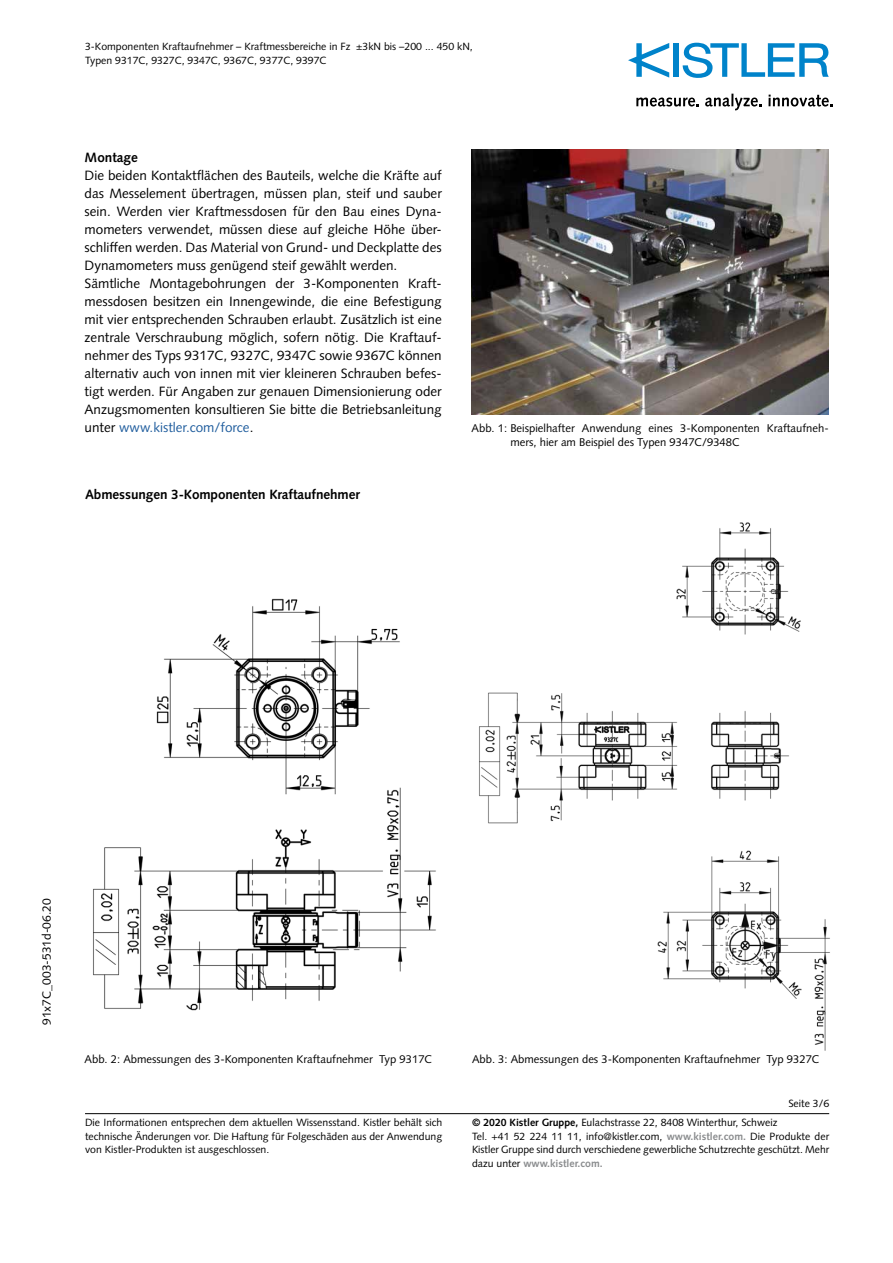
<style>
.page{position:relative;width:893px;height:1263px;background:#fff}
.page>*{position:absolute;margin:0;border:0;box-sizing:border-box;transform-origin:0 0}
.t1{font:13.5px/18px "Syntax LT Std";color:#000}
.t2{font:700 13.5px "Syntax LT Std";letter-spacing:-.005em;color:#000}
.t3{font:12px "Syntax LT Std";color:#000}
.t4{font:11.25px/13.5px "Syntax LT Std";color:#000}
.t5{font:10.5px/13.5px "Syntax LT Std";color:#000}
.s1{color:#215e9e}
.s2{font-weight:700}
.s3{font-weight:700;color:#8a8c8e}
</style>
<div class="page">
<hr style="left:85px;top:1113px;width:744px;height:1px;background:#000">
<div style="left:673px;top:43px;width:6px;height:34px;background:#0083ca"></div>
<svg style="left:683px;top:43px;width:146px;height:35px"></svg>
<svg style="left:628px;top:43px;width:41px;height:35px"></svg>
<svg style="left:636px;top:98px;width:63px;height:9px"></svg>
<svg style="left:705px;top:94px;width:57px;height:16px"></svg>
<svg style="left:768px;top:95px;width:65px;height:12px"></svg>
<img style="left:472px;top:149px;width:357px;height:265px">
<img style="left:93px;top:598px;width:343px;height:413px">
<img style="left:479px;top:522px;width:351px;height:529px">
<p class="t5" style="left:85px;top:40px;width:389px">3-Komponenten Kraftaufnehmer – Kraftmessbereiche in Fz ±3kN bis –200 ... 450 kN,<br>Typen 9317C, 9327C, 9347C, 9367C, 9377C, 9397C</p>
<p class="t2" style="left:85px;top:150px;width:55px">Montage</p>
<p class="t1" style="left:85px;top:166px;width:359px">Die beiden Kontaktflächen des Bauteils, welche die Kräfte auf das Messelement übertragen, müssen plan, steif und sauber sein. Werden vier Kraftmessdosen für den Bau eines Dyna&shy;mometers verwendet, müssen diese auf gleiche Höhe über&shy;schliffen werden. Das Material von Grund- und Deckplatte des Dynamometers muss genügend steif gewählt werden.<br>Sämtliche Montagebohrungen der 3-Komponenten Kraft&shy;messdosen besitzen ein Innengewinde, die eine Befestigung mit vier entsprechenden Schrauben erlaubt. Zusätzlich ist eine zentrale Verschraubung möglich, sofern nötig. Die Kraftauf&shy;nehmer des Typs 9317C, 9327C, 9347C sowie 9367C können alternativ auch von innen mit vier kleineren Schrauben befes&shy;tigt werden. Für Angaben zur genauen Dimensionierung oder Anzugsmomenten konsultieren Sie bitte die Betriebsanleitung unter <span class="s1">www.kistler.com/force</span>.</p>
<p class="t2" style="left:85px;top:487px;width:276px">Abmessungen 3-Komponenten Kraftaufnehmer</p>
<p class="t4" style="left:510px;top:422px;width:320px;text-indent:-39px">Abb. 1: Beispielhafter Anwendung eines 3-Komponenten Kraftaufneh&shy;mers, hier am Beispiel des Typen 9347C/9348C</p>
<p class="t3" style="left:39px;top:1025px;width:128px;rotate:-90deg">91x7C_003-531d-06.20</p>
<p class="t4" style="left:85px;top:1052px;width:349px">Abb. 2: Abmessungen des 3-Komponenten Kraftaufnehmer Typ 9317C</p>
<p class="t4" style="left:472px;top:1052px;width:349px">Abb. 3: Abmessungen des 3-Komponenten Kraftaufnehmer Typ 9327C</p>
<p class="t5" style="left:85px;top:1116px;width:359px;text-align:justify">Die Informationen entsprechen dem aktuellen Wissensstand. Kistler behält sich technische Änderungen vor. Die Haftung für Folgeschäden aus der Anwendung von Kistler-Produkten ist ausgeschlossen.</p>
<p class="t5" style="left:788px;top:1097px;width:42px">Seite 3/6</p>
<p class="t5" style="left:472px;top:1116px;width:359px"><span class="s2">© 2020 Kistler Gruppe,</span> Eulachstrasse 22, 8408 Winterthur, Schweiz<br>Tel. +41 52 224 11 11, info@kistler.com, <span class="s3">www.kistler.com.</span> Die Produkte der Kistler Gruppe sind durch verschiedene gewerbliche Schutzrechte geschützt. Mehr dazu unter <span class="s3">www.kistler.com.</span></p>
</div>
